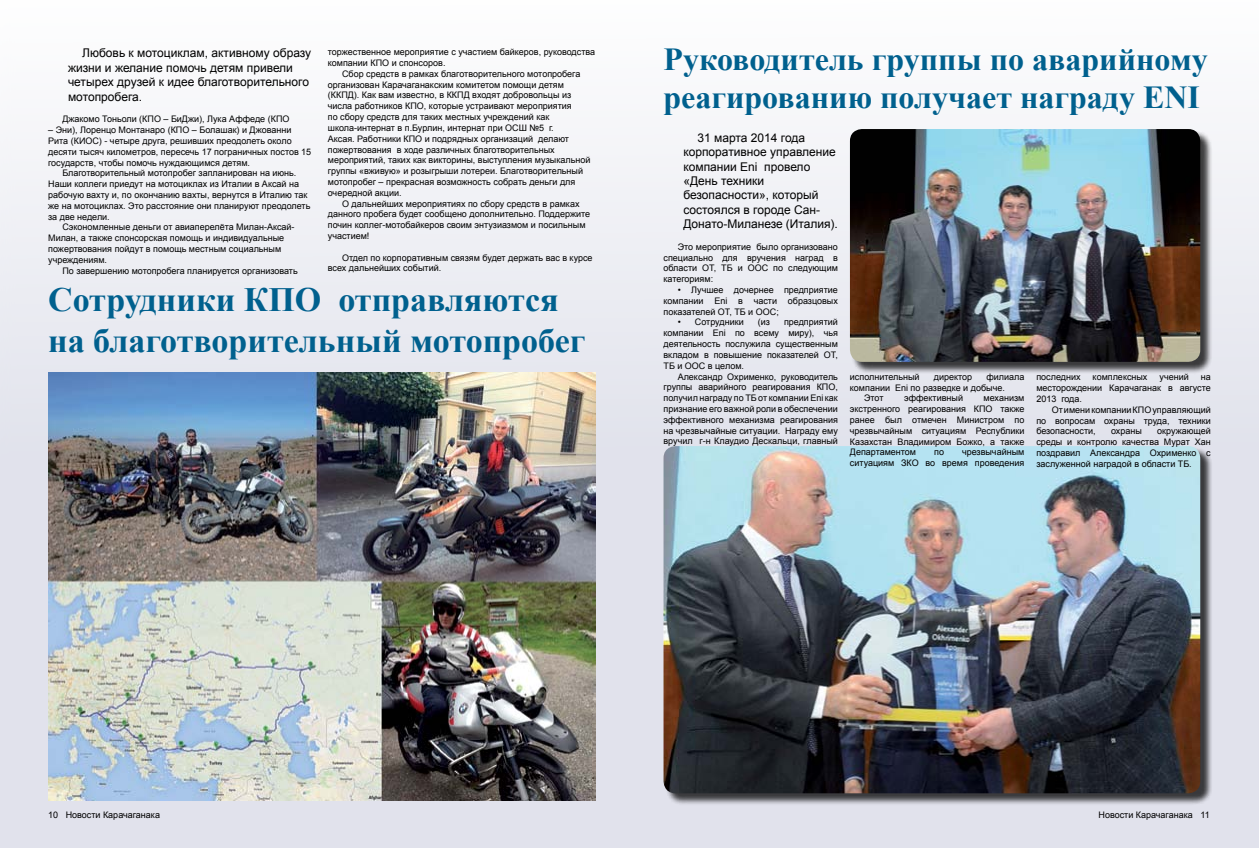
<style>
.page{position:relative;width:1259px;height:848px;background:#fff}
.page>*{position:absolute;margin:0;border:0;box-sizing:border-box;transform-origin:0 0}
.t1{font:700 34px/40.8px "Times New Roman";color:#00608e}
.t2{font:700 32px/38.4px "Times New Roman";color:#00608e}
.t3{font:12px/14.4px "Arial";color:#000}
.t4{font:9px/10.8px "Arial";color:#000;text-align:justify}
</style>
<div class="page">
<div style="left:0;top:0;width:1259px;height:848px;background:linear-gradient(to bottom,#f7f8fa,#d9dbe7)"></div>
<div style="left:665px;top:448px;width:547px;height:358px;background:#000;opacity:.75"></div>
<img style="left:663px;top:446px;width:537px;height:347px">
<img style="left:48px;top:372px;width:547px;height:428px">
<div style="left:851px;top:131px;width:361px;height:244px;background:#000;opacity:.75"></div>
<img style="left:850px;top:129px;width:350px;height:233px">
<h3 class="t3" style="left:68px;top:46px;width:245px;text-indent:14px">Любовь к мотоциклам, активному образу жизни и желание помочь детям привели четырех друзей к идее благотворительного мотопробега.</h3>
<p class="t4" style="left:62px;top:114px;width:229px">Джакомо Тоньоли (КПО – БиДжи), Лука Аффеде (КПО</p>
<p class="t4" style="left:48px;top:125px;width:245px">– Эни), Лоренцо Монтанаро (КПО – Болашак) и Джованни</p>
<p class="t4" style="left:48px;top:135px;width:245px">Рита (КИОС) - четыре друга, решивших преодолеть около</p>
<p class="t4" style="left:48px;top:146px;width:265px">десяти тысяч километров, пересечь 17 пограничных постов 15</p>
<p class="t4" style="left:48px;top:157px;width:203px">государств, чтобы помочь нуждающимся детям.</p>
<p class="t4" style="left:62px;top:168px;width:236px">Благотворительный мотопробег запланирован на июнь.</p>
<p class="t4" style="left:48px;top:179px;width:252px">Наши коллеги приедут на мотоциклах из Италии в Аксай на</p>
<p class="t4" style="left:48px;top:189px;width:261px">рабочую вахту и, по окончанию вахты, вернутся в Италию так</p>
<p class="t4" style="left:48px;top:200px;width:264px">же на мотоциклах. Это расстояние они планируют преодолеть</p>
<p class="t4" style="left:48px;top:211px;width:63px">за две недели.</p>
<p class="t4" style="left:62px;top:222px;width:234px">Сэкономленные деньги от авиаперелёта Милан-Аксай-</p>
<p class="t4" style="left:48px;top:233px;width:238px">Милан, а также спонсорская помощь и индивидуальные</p>
<p class="t4" style="left:48px;top:243px;width:235px">пожертвования пойдут в помощь местным социальным</p>
<p class="t4" style="left:48px;top:254px;width:60px">учреждениям.</p>
<p class="t4" style="left:62px;top:265px;width:237px">По завершению мотопробега планируется организовать</p>
<p class="t4" style="left:328px;top:47px;width:269px">торжественное мероприятие с участием байкеров, руководства</p>
<p class="t4" style="left:328px;top:58px;width:119px">компании КПО и спонсоров.</p>
<p class="t4" style="left:342px;top:68px;width:240px">Сбор средств в рамках благотворительного мотопробега</p>
<p class="t4" style="left:328px;top:79px;width:238px">организован Карачаганакским комитетом помощи детям</p>
<p class="t4" style="left:328px;top:90px;width:245px">(ККПД). Как вам известно, в ККПД входят добровольцы из</p>
<p class="t4" style="left:328px;top:101px;width:245px">числа работников КПО, которые устраивают мероприятия</p>
<p class="t4" style="left:328px;top:112px;width:223px">по сбору средств для таких местных учреждений как</p>
<p class="t4" style="left:328px;top:122px;width:227px">школа-интернат в п.Бурлин, интернат при ОСШ №5 г.</p>
<p class="t4" style="left:328px;top:133px;width:243px">Аксая. Работники КПО и подрядных организаций делают</p>
<p class="t4" style="left:328px;top:144px;width:228px">пожертвования в ходе различных благотворительных</p>
<p class="t4" style="left:328px;top:155px;width:264px">мероприятий, таких как викторины, выступления музыкальной</p>
<p class="t4" style="left:328px;top:166px;width:257px">группы «вживую» и розыгрыши лотереи. Благотворительный</p>
<p class="t4" style="left:328px;top:176px;width:249px">мотопробег – прекрасная возможность собрать деньги для</p>
<p class="t4" style="left:328px;top:187px;width:75px">очередной акции.</p>
<p class="t4" style="left:342px;top:198px;width:239px">О дальнейших мероприятиях по сбору средств в рамках</p>
<p class="t4" style="left:328px;top:209px;width:264px">данного пробега будет сообщено дополнительно. Поддержите</p>
<p class="t4" style="left:328px;top:220px;width:259px">почин коллег-мотобайкеров своим энтузиазмом и посильным</p>
<p class="t4" style="left:328px;top:230px;width:43px">участием!</p>
<p class="t4" style="left:328px;top:252px;width:266px;text-indent:14px">Отдел по корпоративным связям будет держать вас в курсе всех дальнейших событий.</p>
<h1 class="t1" style="left:48px;top:278px;width:538px">Сотрудники КПО отправляются на благотворительный мотопробег</h1>
<h2 class="t2" style="left:663px;top:39px;width:546px">Руководитель группы по аварийному реагированию получает награду eni</h2>
<h3 class="t3" style="left:683px;top:130px;width:156px;text-indent:14px">31 марта 2014 года корпоративное управление компании eni провело «День техники безопасности», который состоялся в городе Сан-<br>Донато-Миланезе (Италия).</h3>
<p class="t4" style="left:663px;top:241px;width:176px;text-indent:14px">Это мероприятие было организовано специально для вручения наград в области ОТ, ТБ и ООС по следующим категориям:</p>
<p class="t4" style="left:663px;top:284px;width:176px;text-indent:14px">• Лучшее дочернее предприятие компании eni в части образцовых показателей ОТ, ТБ и ООС;</p>
<p class="t4" style="left:677px;top:317px;width:67px">• Сотрудники</p>
<p class="t4" style="left:758px;top:317px;width:14px">(из</p>
<p class="t4" style="left:663px;top:317px;width:176px;text-indent:120px">предприятий компании eni по всему миру), чья деятельность послужила существенным вкладом в повышение показателей ОТ, ТБ и ООС в целом.</p>
<p class="t4" style="left:663px;top:371px;width:176px;text-indent:14px">Александр Охрименко, руководитель группы аварийного реагирования КПО, получил награду по ТБ от компании eni как признание его важной роли в обеспечении эффективного механизма реагирования на чрезвычайные ситуации. Награду ему вручил г-н Клаудио Дескальци, главный</p>
<p class="t4" style="left:850px;top:371px;width:71px">исполнительный</p>
<p class="t4" style="left:933px;top:371px;width:40px">директор</p>
<p class="t4" style="left:986px;top:371px;width:39px">филиала</p>
<p class="t4" style="left:850px;top:382px;width:156px">компании eni по разведке и добыче.</p>
<p class="t4" style="left:864px;top:393px;width:21px">Этот</p>
<p class="t4" style="left:904px;top:393px;width:60px">эффективный</p>
<p class="t4" style="left:850px;top:393px;width:176px;text-indent:134px">механизм экстренного реагирования КПО также ранее был отмечен Министром по чрезвычайным ситуациям Республики Казахстан Владимиром Божко, а также Департаментом</p>
<p class="t4" style="left:850px;top:447px;width:176px;text-align:right">чрезвычайным<br>ситуациям ЗКО во время проведения</p>
<p class="t4" style="left:934px;top:447px;width:11px">по</p>
<p class="t4" style="left:1036px;top:372px;width:46px">последних</p>
<p class="t4" style="left:1092px;top:372px;width:56px">комплексных</p>
<p class="t4" style="left:1159px;top:372px;width:31px">учений</p>
<p class="t4" style="left:1036px;top:372px;width:176px;text-indent:164px">на месторождении Карачаганак в августе 2013 года.</p>
<p class="t4" style="left:1036px;top:404px;width:176px;text-indent:15px">От имени компании КПО управляющий по вопросам охраны труда, техники безопасности,</p>
<p class="t4" style="left:1036px;top:426px;width:176px;text-indent:121px">окружающей среды и контролю качества Мурат Хан поздравил Александра Охрименко с заслуженной наградой в области ТБ.</p>
<p class="t4" style="left:1111px;top:426px;width:32px">охраны</p>
<p class="t4" style="left:48px;top:809px;width:113px">10 Новости Карачаганака</p>
<p class="t4" style="left:1098px;top:809px;width:113px">Новости Карачаганака 11</p>
</div>
